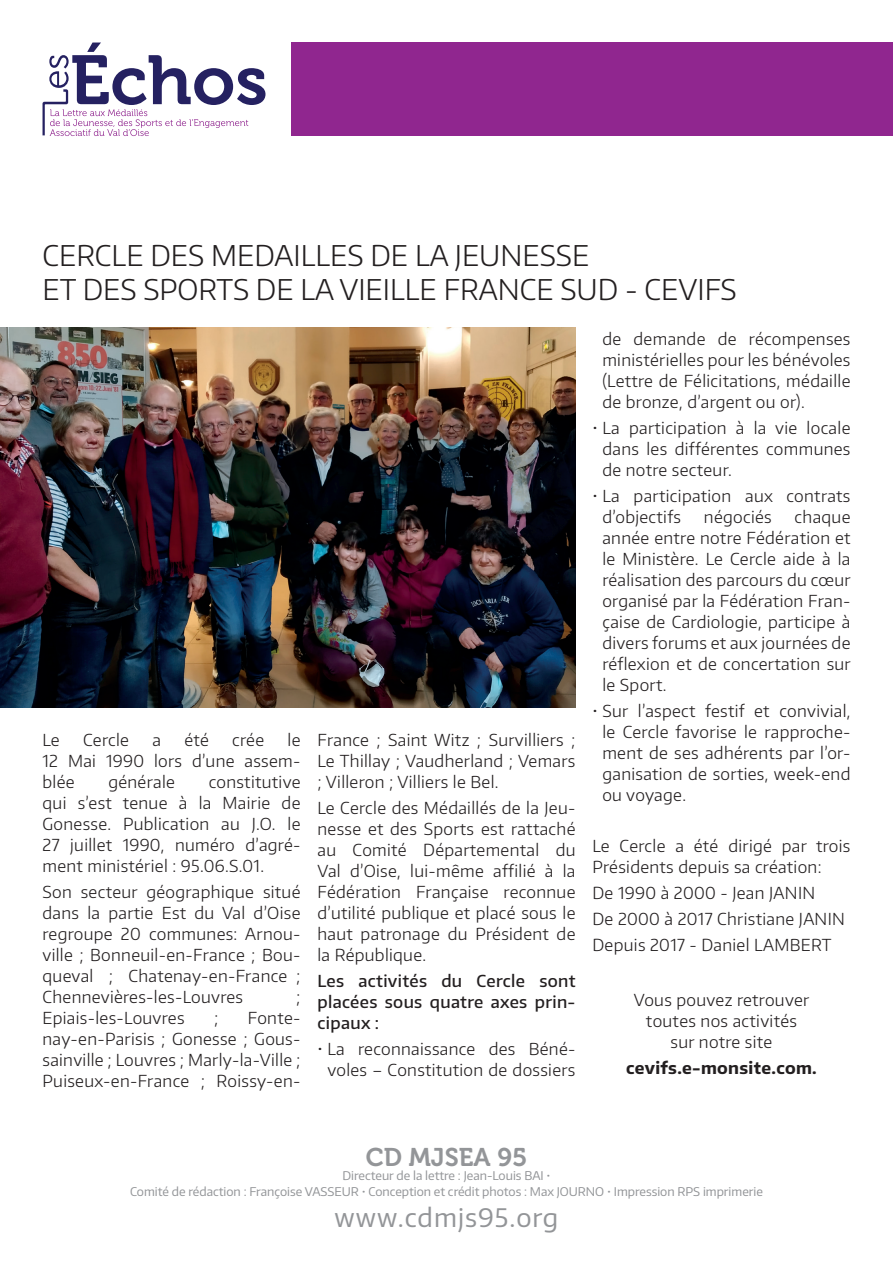
<style>
.page{position:relative;width:893px;height:1263px;background:#fff}
.page>*{position:absolute;margin:0;border:0;box-sizing:border-box;transform-origin:0 0}
.t1{font:300 28.5px/34.2px "Encode Sans Normal";color:#231f20}
.t2{font:25.5px "Encode Sans Normal";letter-spacing:.04em;color:#939598}
.t3{font:25.5px "Museo 700";color:#939598}
.t4{font:300 16.5px/21px "Encode Sans Normal";letter-spacing:.02em;color:#231f20;text-align:justify}
.t5{font:500 16.5px/21px "Encode Sans Normal";letter-spacing:.02em;color:#231f20;text-align:justify}
.t6{font:700 16.5px "Encode Sans Normal";letter-spacing:.02em;color:#231f20}
.t7{font:12px/16.2px "Encode Sans Normal";color:#939598;text-align:center}
</style>
<div class="page">
<div style="left:292px;top:43px;width:601px;height:93px;background:#90268f"></div>
<svg style="left:43px;top:43px;width:222px;height:93px"></svg>
<img style="left:0;top:327px;width:575px;height:380px">
<h1 class="t1" style="left:43px;top:237px;width:696px">CERCLE DES MEDAILLES DE LA JEUNESSE<br>ET DES SPORTS DE LA VIEILLE FRANCE SUD - CEVIFS</h1>
<p class="t4" style="left:43px;top:728px;width:259px;text-indent:245px">le 12 Mai 1990 lors d’une assem&shy;blée</p>
<p class="t4" style="left:43px;top:728px;width:19px">Le</p>
<p class="t4" style="left:83px;top:728px;width:47px">Cercle</p>
<p class="t4" style="left:152px;top:728px;width:10px">a</p>
<p class="t4" style="left:184px;top:728px;width:26px">été</p>
<p class="t4" style="left:232px;top:728px;width:33px">crée</p>
<p class="t4" style="left:108px;top:770px;width:68px">générale</p>
<p class="t4" style="left:43px;top:770px;width:259px;text-indent:166px">constitutive qui s’est tenue à la Mairie de Gonesse. Publication au J.O. le 27 juillet 1990, numéro d’agré&shy;ment ministériel : 95.06.S.01.</p>
<p class="t4" style="left:43px;top:881px;width:259px">Son secteur géographique situé dans la partie Est du Val d’Oise regroupe 20 communes: Arnou&shy;ville ; Bonneuil-en-France ; Bou&shy;queval ; Chatenay-en-France ; Chennevières-les-Louvres</p>
<p class="t4" style="left:296px;top:986px;width:6px">;</p>
<p class="t4" style="left:43px;top:1007px;width:144px">Epiais-les-Louvres</p>
<p class="t4" style="left:214px;top:1007px;width:6px">;</p>
<p class="t4" style="left:43px;top:1007px;width:259px;text-indent:205px">Fonte&shy;nay-en-Parisis ; Gonesse ; Gous&shy;sainville ; Louvres ; Marly-la-Ville ; Puiseux-en-France ; Roissy-en-</p>
<p class="t4" style="left:317px;top:728px;width:259px">France ; Saint Witz ; Survilliers ; Le Thillay ; Vaudherland ; Vemars ; Villeron ; Villiers le Bel.</p>
<p class="t4" style="left:317px;top:797px;width:259px">Le Cercle des Médaillés de la Jeu&shy;nesse et des Sports est rattaché au Comité Départemental du Val d’Oise, lui-même affilié à la Fédération Française reconnue d’utilité publique et placé sous le haut patronage du Président de la République.</p>
<p class="t5" style="left:317px;top:970px;width:260px">Les activités du Cercle sont placées sous quatre axes prin&shy;cipaux :</p>
<p class="t4" style="left:317px;top:1038px;width:259px;text-align:right">• La reconnaissance des Béné&shy;voles – Constitution de dossiers</p>
<p class="t4" style="left:602px;top:327px;width:250px">de demande de récompenses ministérielles pour les bénévoles (Lettre de Félicitations, médaille de bronze, d’argent ou or).</p>
<p class="t4" style="left:602px;top:416px;width:250px;text-indent:-10px">• La participation à la vie locale dans les différentes communes de notre secteur.</p>
<p class="t4" style="left:602px;top:485px;width:250px;text-indent:-10px">• La participation aux contrats d’objectifs</p>
<p class="t4" style="left:602px;top:506px;width:250px;text-indent:192px">chaque année entre notre Fédération et le Ministère. Le Cercle aide à la réalisation des parcours du cœur organisé par la Fédération Fran&shy;çaise de Cardiologie, participe à divers forums et aux journées de réflexion et de concertation sur le Sport.</p>
<p class="t4" style="left:602px;top:700px;width:250px;text-indent:-10px">• Sur l’aspect festif et convivial, le Cercle favorise le rapproche&shy;ment de ses adhérents par l’or&shy;ganisation de sorties, week-end ou voyage.</p>
<p class="t4" style="left:592px;top:834px;width:259px">Le Cercle a été dirigé par trois<br>Présidents depuis sa création:</p>
<p class="t4" style="left:592px;top:879px;width:254px;line-height:26.1px;text-align:left">De 1990 à 2000 - Jean JANIN<br>De 2000 à 2017 Christiane JANIN<br>Depuis 2017 - Daniel LAMBERT</p>
<p class="t4" style="left:634px;top:989px;width:177px;text-align:center">Vous pouvez retrouver toutes nos activités sur notre site</p>
<p class="t6" style="left:626px;top:1057px;width:192px">cevifs.e-monsite.com.</p>
<p class="t4" style="left:704px;top:506px;width:69px">négociés</p>
<h2 class="t3" style="left:366px;top:1142px;width:163px">CD MJSEA 95</h2>
<p class="t7" style="left:130px;top:1167px;width:634px">Directeur de la lettre : Jean-Louis BAI •<br>Comité de rédaction : Françoise VASSEUR • Conception et crédit photos : Max JOURNO • Impression RPS imprimerie</p>
<h2 class="t2" style="left:335px;top:1200px;width:225px">www.cdmjs95.org</h2>
</div>
